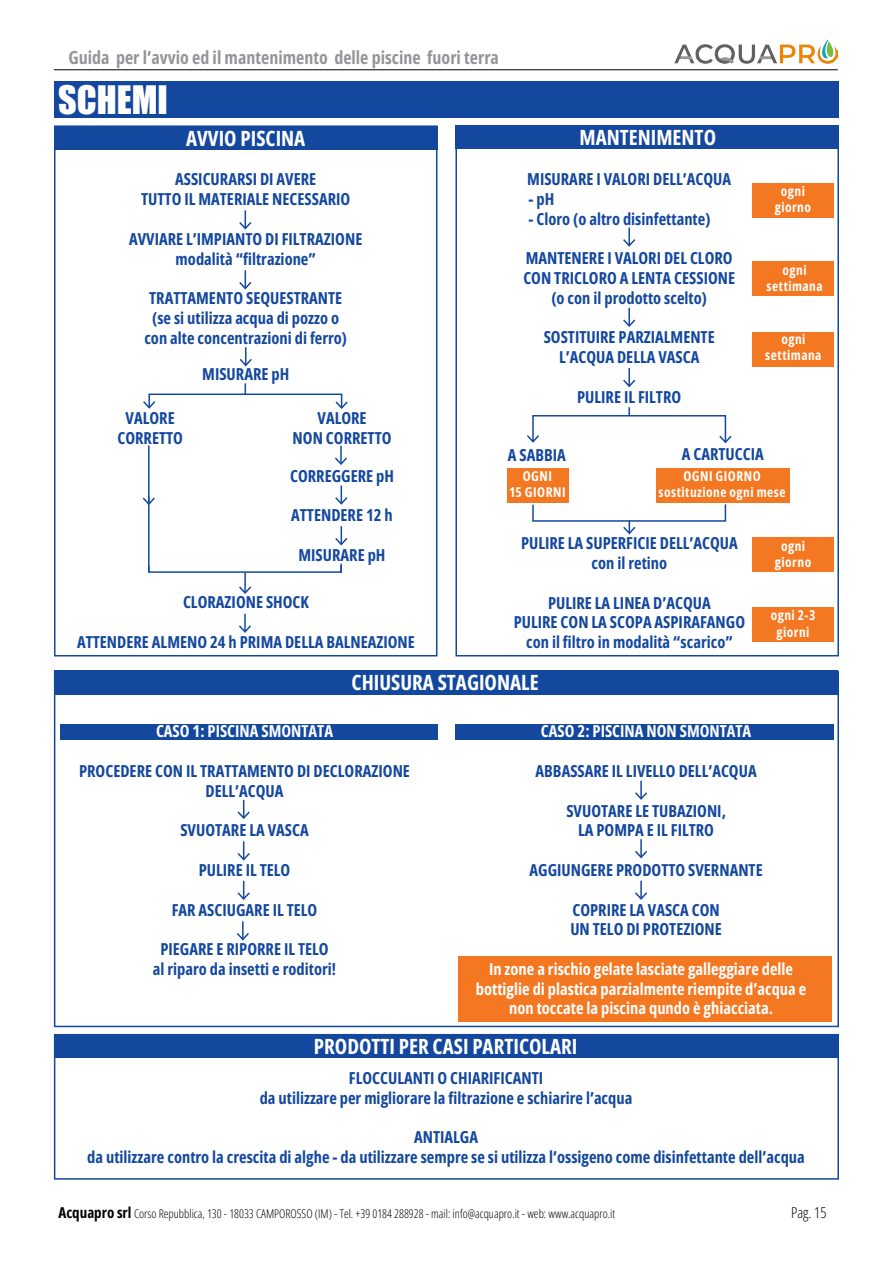
<style>
.page{position:relative;width:893px;height:1263px;background:#fff}
.page>*{position:absolute;margin:0;border:0;box-sizing:border-box;transform-origin:0 0}
.t1{font:36px "Impact";color:#fff}
.t2{font:700 21px "Open Sans Condensed";color:#fff}
.t3{font:700 18px "Open Sans Condensed";color:#939598}
.t4{font:700 16.5px/19.8px "Open Sans Condensed";color:#14489f;text-align:center}
.t5{font:700 16.5px/19.8px "Open Sans Condensed";color:#fff;text-align:center}
.t6{font:300 15px "Open Sans Condensed";color:#000}
.t7{font:700 13.5px/16.2px "Open Sans Condensed";letter-spacing:.035em;color:#fff;text-align:center}
.t8{font:300 12px "Open Sans Condensed";color:#000}
.s1{font-weight:700;font-size:15px}
</style>
<div class="page">
<div style="left:752px;top:183px;width:82px;height:34px;background:#f47721"></div>
<div style="left:752px;top:261px;width:82px;height:34px;background:#f47721"></div>
<div style="left:656px;top:468px;width:134px;height:34px;background:#f47721"></div>
<div style="left:507px;top:468px;width:61px;height:34px;background:#f47721"></div>
<div style="left:752px;top:607px;width:82px;height:34px;background:#f47721"></div>
<div style="left:752px;top:333px;width:81px;height:34px;background:#f47721"></div>
<img style="left:674px;top:39px;width:164px;height:25px">
<hr style="left:54px;top:69px;width:784px;height:1px;background:#000">
<div style="left:54px;top:671px;width:784px;height:24px;background:#14489f"></div>
<div style="left:752px;top:538px;width:82px;height:34px;background:#f47721"></div>
<svg style="left:623px;top:227px;width:13px;height:20px"></svg>
<svg style="left:623px;top:308px;width:13px;height:19px"></svg>
<svg style="left:623px;top:368px;width:13px;height:20px"></svg>
<svg style="left:527px;top:407px;width:205px;height:37px"></svg>
<div style="left:532px;top:504px;width:194px;height:18px;border:2px solid #14489f"></div>
<svg style="left:622px;top:520px;width:15px;height:15px"></svg>
<svg style="left:237px;top:800px;width:13px;height:19px"></svg>
<svg style="left:635px;top:781px;width:13px;height:19px"></svg>
<svg style="left:237px;top:841px;width:13px;height:20px"></svg>
<svg style="left:635px;top:839px;width:13px;height:20px"></svg>
<svg style="left:635px;top:881px;width:13px;height:19px"></svg>
<svg style="left:237px;top:881px;width:13px;height:19px"></svg>
<svg style="left:236px;top:921px;width:13px;height:20px"></svg>
<div style="left:54px;top:1034px;width:785px;height:145px;border:2px solid #14489f"></div>
<div style="left:455px;top:125px;width:384px;height:531px;border:2px solid #14489f"></div>
<div style="left:54px;top:125px;width:383px;height:531px;border:2px solid #14489f"></div>
<div style="left:54px;top:671px;width:785px;height:356px;border:2px solid #14489f"></div>
<div style="left:54px;top:1034px;width:784px;height:24px;background:#14489f"></div>
<div style="left:458px;top:956px;width:374px;height:66px;background:#f47721"></div>
<div style="left:60px;top:724px;width:377px;height:15px;background:#14489f"></div>
<div style="left:455px;top:724px;width:379px;height:15px;background:#14489f"></div>
<div style="left:456px;top:125px;width:383px;height:24px;background:#14489f"></div>
<div style="left:54px;top:81px;width:785px;height:37px;background:#14489f"></div>
<svg style="left:239px;top:210px;width:13px;height:20px"></svg>
<svg style="left:239px;top:270px;width:13px;height:20px"></svg>
<div style="left:148px;top:393px;width:194px;height:16px;border:2px solid #14489f"></div>
<svg style="left:143px;top:399px;width:14px;height:10px"></svg>
<svg style="left:334px;top:400px;width:14px;height:9px"></svg>
<svg style="left:335px;top:485px;width:13px;height:20px"></svg>
<svg style="left:335px;top:526px;width:13px;height:20px"></svg>
<svg style="left:239px;top:614px;width:12px;height:19px"></svg>
<div style="left:148px;top:564px;width:194px;height:9px;border:2px solid #14489f"></div>
<hr style="left:148px;top:445px;width:2px;height:127px;background:#14489f">
<hr style="left:244px;top:573px;width:2px;height:20px;background:#14489f">
<svg style="left:239px;top:585px;width:13px;height:9px"></svg>
<div style="left:54px;top:126px;width:383px;height:23px;background:#14489f"></div>
<svg style="left:142px;top:496px;width:13px;height:10px"></svg>
<svg style="left:335px;top:446px;width:12px;height:19px"></svg>
<svg style="left:340px;top:564px;width:2px;height:9px"></svg>
<svg style="left:239px;top:347px;width:13px;height:20px"></svg>
<p class="t3" style="left:69px;top:44px;width:432px">Guida per l’avvio ed il mantenimento delle piscine fuori terra</p>
<h1 class="t1" style="left:58px;top:71px;width:111px">SCHEMI</h1>
<p class="t2" style="left:186px;top:123px;width:121px">AVVIO PISCINA</p>
<p class="t4" style="left:141px;top:169px;width:211px">ASSICURARSI DI AVERE<br>TUTTO IL MATERIALE NECESSARIO</p>
<p class="t4" style="left:129px;top:228px;width:235px">AVVIARE L’IMPIANTO DI FILTRAZIONE modalità “filtrazione”</p>
<p class="t4" style="left:144px;top:288px;width:204px">TRATTAMENTO SEQUESTRANTE (se si utilizza acqua di pozzo o con alte concentrazioni di ferro)</p>
<p class="t4" style="left:117px;top:408px;width:67px">VALORE<br>CORRETTO</p>
<p class="t4" style="left:202px;top:364px;width:88px">MISURARE pH</p>
<p class="t4" style="left:293px;top:408px;width:100px">VALORE<br>NON CORRETTO</p>
<p class="t4" style="left:290px;top:465px;width:105px">CORREGGERE pH</p>
<p class="t4" style="left:291px;top:505px;width:103px">ATTENDERE 12 h</p>
<p class="t4" style="left:298px;top:544px;width:88px">MISURARE pH</p>
<p class="t4" style="left:183px;top:592px;width:128px">CLORAZIONE SHOCK</p>
<p class="t4" style="left:77px;top:632px;width:339px">ATTENDERE ALMENO 24 h PRIMA DELLA BALNEAZIONE</p>
<p class="t2" style="left:579px;top:122px;width:138px">MANTENIMENTO</p>
<p class="t4" style="left:527px;top:169px;width:205px">MISURARE I VALORI DELL’ACQUA</p>
<p class="t4" style="left:528px;top:189px;width:27px">- pH</p>
<p class="t4" style="left:528px;top:208px;width:183px">- Cloro (o altro disinfettante)</p>
<p class="t4" style="left:523px;top:248px;width:213px">MANTENERE I VALORI DEL CLORO<br>CON TRICLORO A LENTA CESSIONE (o con il prodotto scelto)</p>
<p class="t4" style="left:544px;top:327px;width:173px">SOSTITUIRE PARZIALMENTE<br>L’ACQUA DELLA VASCA</p>
<p class="t4" style="left:577px;top:387px;width:106px">PULIRE IL FILTRO</p>
<p class="t7" style="left:775px;top:183px;width:38px">ogni giorno</p>
<p class="t7" style="left:766px;top:262px;width:58px">ogni settimana</p>
<p class="t7" style="left:765px;top:330px;width:58px">ogni settimana</p>
<p class="t4" style="left:508px;top:444px;width:59px">A SABBIA</p>
<p class="t4" style="left:682px;top:444px;width:84px">A CARTUCCIA</p>
<p class="t7" style="left:509px;top:467px;width:58px">OGNI<br>15 GIORNI</p>
<p class="t7" style="left:659px;top:467px;width:128px">OGNI GIORNO sostituzione ogni mese</p>
<p class="t4" style="left:521px;top:533px;width:218px">PULIRE LA SUPERFICIE DELL’ACQUA con il retino</p>
<p class="t4" style="left:514px;top:592px;width:233px">PULIRE LA LINEA D’ACQUA<br>PULIRE CON LA SCOPA ASPIRAFANGO con il filtro in modalità “scarico”</p>
<p class="t7" style="left:775px;top:538px;width:38px">ogni giorno</p>
<p class="t7" style="left:771px;top:607px;width:46px">ogni 2-3 giorni</p>
<p class="t2" style="left:352px;top:667px;width:189px">CHIUSURA STAGIONALE</p>
<p class="t5" style="left:541px;top:721px;width:212px">CASO 2: PISCINA NON SMONTATA</p>
<p class="t4" style="left:536px;top:761px;width:223px">ABBASSARE IL LIVELLO DELL’ACQUA</p>
<p class="t4" style="left:566px;top:800px;width:161px">SVUOTARE LE TUBAZIONI,<br>LA POMPA E IL FILTRO</p>
<p class="t4" style="left:529px;top:860px;width:235px">AGGIUNGERE PRODOTTO SVERNANTE</p>
<p class="t4" style="left:570px;top:899px;width:153px;text-align:left">COPRIRE LA VASCA CON<br>UN TELO DI PROTEZIONE</p>
<p class="t5" style="left:156px;top:721px;width:179px">CASO 1: PISCINA SMONTATA</p>
<p class="t4" style="left:79px;top:761px;width:332px">PROCEDERE CON IL TRATTAMENTO DI DECLORAZIONE<br>DELL’ACQUA</p>
<p class="t4" style="left:180px;top:820px;width:130px">SVUOTARE LA VASCA</p>
<p class="t4" style="left:199px;top:860px;width:93px">PULIRE IL TELO</p>
<p class="t4" style="left:172px;top:899px;width:147px">FAR ASCIUGARE IL TELO</p>
<p class="t4" style="left:153px;top:939px;width:185px">PIEGARE E RIPORRE IL TELO al riparo da insetti e roditori!</p>
<p class="t5" style="left:476px;top:958px;width:332px">In zone a rischio gelate lasciate galleggiare delle bottiglie di plastica parzialmente riempite d’acqua e non toccate la piscina qundo è ghiacciata.</p>
<p class="t2" style="left:314px;top:1031px;width:265px">PRODOTTI PER CASI PARTICOLARI</p>
<p class="t4" style="left:260px;top:1067px;width:374px">FLOCCULANTI O CHIARIFICANTI<br>da utilizzare per migliorare la filtrazione e schiarire l’acqua</p>
<p class="t4" style="left:87px;top:1127px;width:719px">ANTIALGA<br>da utilizzare contro la crescita di alghe - da utilizzare sempre se si utilizza l’ossigeno come disinfettante dell’acqua</p>
<p class="t8" style="left:58px;top:1205px;width:558px"><span class="s1">Acquapro srl</span> Corso Repubblica, 130 - 18033 CAMPOROSSO (IM) - Tel. +39 0184 288928 - mail: info@acquapro.it - web: www.acquapro.it</p>
<p class="t6" style="left:791px;top:1202px;width:37px">Pag. 15</p>
</div>
